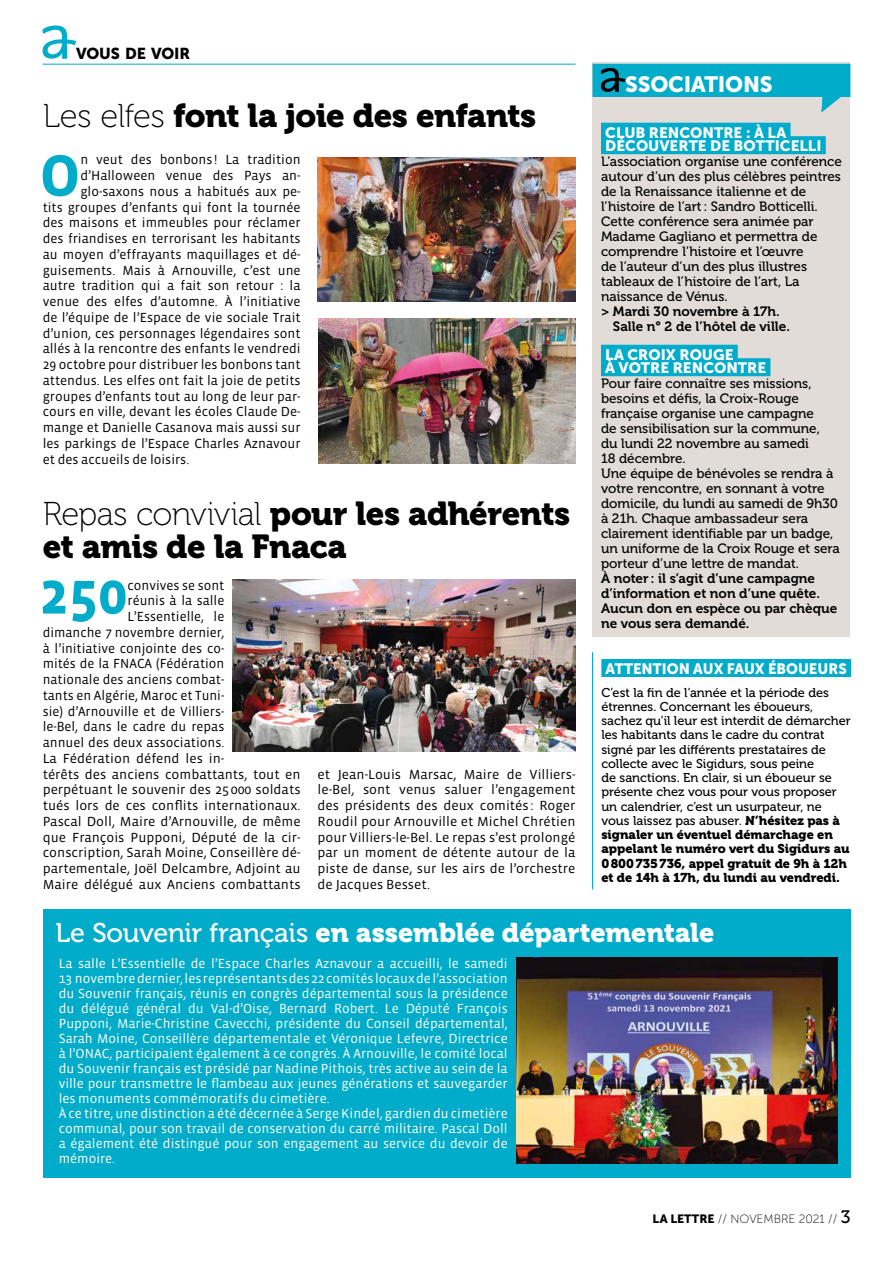
<style>
.page{position:relative;width:893px;height:1263px;background:#fff}
.page>*{position:absolute;margin:0;border:0;box-sizing:border-box;transform-origin:0 0}
.t1{font:700 59.85px "Vista Sans";color:#00acc9}
.t2{font:33px/33px "Museo 900";letter-spacing:-.015em;color:#000}
.t3{font:27px "Museo 900";letter-spacing:-.005em;color:#fff}
.t4{font:22.05px "Museo Sans 900";letter-spacing:-.01em;color:#fff}
.t5{font:15.75px "Museo Sans 900";letter-spacing:-.01em;color:#000}
.t6{font:15px/13.5px "Museo Sans 900";color:#fff}
.t7{font:13.5px/15.8px "Vista Sans";color:#000;text-align:justify}
.t8{font:13.5px/15px "Vista Sans";color:#fff}
.t9{font:13.5px/15px "Museo 500";color:#000}
.t10{font:13.5px/15px "Museo 700";color:#000}
.t11{font:12.75px/14.2px "Museo 500";color:#000}
.t12{font:12.75px/14.2px "Museo 900";color:#000}
.t13{font:12px "Museo Sans 100";color:#000}
.s1{font-family:"Museo 100"}
.s2{font-family:"Museo 900"}
.s3{font-family:"Museo 500"}
.s4{font-family:"Museo Sans 900"}
.s5{font-family:"Museo 500";font-size:18px}
</style>
<div class="page">
<div style="left:592px;top:63px;width:258px;height:574px;background:#e1dcd7"></div>
<div style="left:601px;top:123px;width:189px;height:18px;background:#00acc9"></div>
<div style="left:601px;top:136px;width:225px;height:18px;background:#00acc9"></div>
<div style="left:601px;top:345px;width:137px;height:18px;background:#00acc9"></div>
<div style="left:601px;top:358px;width:169px;height:18px;background:#00acc9"></div>
<hr style="left:43px;top:64px;width:532px;height:1px;background:#00acc9">
<svg style="left:42px;top:25px;width:35px;height:34px"></svg>
<svg style="left:592px;top:64px;width:258px;height:48px"></svg>
<div style="left:43px;top:909px;width:807px;height:269px;background:#00acc9"></div>
<img style="left:318px;top:157px;width:257px;height:145px">
<img style="left:233px;top:580px;width:342px;height:172px">
<img style="left:318px;top:319px;width:257px;height:144px">
<img style="left:516px;top:958px;width:322px;height:206px">
<div style="left:601px;top:659px;width:250px;height:18px;background:#00acc9"></div>
<hr style="left:592px;top:652px;width:1px;height:237px;background:#00acc9">
<p class="t5" style="left:76px;top:44px;width:116px">VOUS DE VOIR</p>
<h2 class="t2" style="left:43px;top:99px;width:495px"><span class="s1">Les elfes</span> font la joie des enfants</h2>
<h1 class="t1" style="left:40px;top:145px;width:42px">O</h1>
<p class="t7" style="left:80px;top:152px;width:222px">n veut des bonbons ! La tradition</p>
<p class="t7" style="left:80px;top:168px;width:222px">d’Halloween venue des Pays an-</p>
<p class="t7" style="left:80px;top:184px;width:222px">glo-saxons nous a habitués aux pe-</p>
<p class="t7" style="left:43px;top:199px;width:259px">tits groupes d’enfants qui font la tournée</p>
<p class="t7" style="left:43px;top:215px;width:259px">des maisons et immeubles pour réclamer</p>
<p class="t7" style="left:43px;top:231px;width:259px">des friandises en terrorisant les habitants</p>
<p class="t7" style="left:43px;top:247px;width:259px">au moyen d’effrayants maquillages et dé-</p>
<p class="t7" style="left:43px;top:262px;width:259px">guisements. Mais à Arnouville, c’est une</p>
<p class="t7" style="left:43px;top:278px;width:259px">autre tradition qui a fait son retour : la</p>
<p class="t7" style="left:43px;top:294px;width:259px">venue des elfes d’automne. À l’initiative</p>
<p class="t7" style="left:43px;top:310px;width:259px">de l’équipe de l’Espace de vie sociale Trait</p>
<p class="t7" style="left:43px;top:325px;width:259px">d’union, ces personnages légendaires sont</p>
<p class="t7" style="left:43px;top:341px;width:259px">allés à la rencontre des enfants le vendredi</p>
<p class="t7" style="left:43px;top:357px;width:259px">29 octobre pour distribuer les bonbons tant</p>
<p class="t7" style="left:43px;top:373px;width:259px">attendus. Les elfes ont fait la joie de petits</p>
<p class="t7" style="left:43px;top:388px;width:259px">groupes d’enfants tout au long de leur par-</p>
<p class="t7" style="left:43px;top:404px;width:259px">cours en ville, devant les écoles Claude De-</p>
<p class="t7" style="left:43px;top:420px;width:259px">mange et Danielle Casanova mais aussi sur</p>
<p class="t7" style="left:43px;top:436px;width:259px">les parkings de l’Espace Charles Aznavour</p>
<p class="t7" style="left:43px;top:451px;width:148px">et des accueils de loisirs.</p>
<h2 class="t2" style="left:43px;top:497px;width:529px"><span class="s1">Repas convivial</span> pour les adhérents et amis de la Fnaca</h2>
<h1 class="t1" style="left:39px;top:563px;width:90px">250</h1>
<p class="t7" style="left:128px;top:577px;width:98px">convives se sont</p>
<p class="t7" style="left:128px;top:593px;width:98px">réunis à la salle</p>
<p class="t7" style="left:128px;top:609px;width:98px">L’Essentielle, le</p>
<p class="t7" style="left:43px;top:625px;width:183px">dimanche 7 novembre dernier,</p>
<p class="t7" style="left:43px;top:640px;width:183px">à l’initiative conjointe des co-</p>
<p class="t7" style="left:43px;top:656px;width:183px">mités de la FNACA (Fédération</p>
<p class="t7" style="left:43px;top:672px;width:183px">nationale des anciens combat-</p>
<p class="t7" style="left:43px;top:688px;width:183px">tants en Algérie, Maroc et Tuni-</p>
<p class="t7" style="left:43px;top:703px;width:183px">sie) d’Arnouville et de Villiers-</p>
<p class="t7" style="left:43px;top:719px;width:183px">le-Bel, dans le cadre du repas</p>
<p class="t7" style="left:43px;top:735px;width:183px">annuel des deux associations.</p>
<p class="t7" style="left:43px;top:751px;width:183px">La Fédération défend les in-</p>
<p class="t7" style="left:43px;top:766px;width:259px">térêts des anciens combattants, tout en</p>
<p class="t7" style="left:43px;top:782px;width:259px">perpétuant le souvenir des 25000 soldats</p>
<p class="t7" style="left:43px;top:798px;width:259px">tués lors de ces conflits internationaux.</p>
<p class="t7" style="left:43px;top:814px;width:259px">Pascal Doll, Maire d’Arnouville, de même</p>
<p class="t7" style="left:43px;top:829px;width:259px">que François Pupponi, Député de la cir-</p>
<p class="t7" style="left:43px;top:845px;width:259px">conscription, Sarah Moine, Conseillère dé-</p>
<p class="t7" style="left:43px;top:861px;width:259px">partementale, Joël Delcambre, Adjoint au</p>
<p class="t7" style="left:43px;top:877px;width:259px">Maire délégué aux Anciens combattants</p>
<p class="t7" style="left:318px;top:766px;width:259px">et Jean-Louis Marsac, Maire de Villiers&shy;le-Bel, sont venus saluer l’engagement des présidents des deux comités : Roger Roudil pour Arnouville et Michel Chrétien pour Villiers-le-Bel. Le repas s’est prolongé par un moment de détente autour de la piste de danse, sur les airs de l’orchestre de Jacques Besset.</p>
<h3 class="t4" style="left:625px;top:72px;width:149px">SSOCIATIONS</h3>
<p class="t6" style="left:605px;top:126px;width:218px">CLUB RENCONTRE : À LA<br>DÉCOUVERTE DE BOTTICELLI</p>
<p class="t9" style="left:601px;top:154px;width:242px">L’association organise une conférence autour d’un des plus célèbres peintres de la Renaissance italienne et de l’histoire de l’art: Sandro Botticelli.<br>Cette conférence sera animée par Madame Gagliano et permettra de comprendre l’histoire et l’œuvre<br>de l’auteur d’un des plus illustres tableaux de l’histoire de l’art, La naissance de Vénus.</p>
<p class="t10" style="left:613px;top:304px;width:179px;text-indent:-12px">&gt; Mardi 30 novembre à 17h.<br>Salle n° 2 de l’hôtel de ville.</p>
<p class="t6" style="left:605px;top:348px;width:162px">LA CROIX ROUGE<br>À VOTRE RENCONTRE</p>
<p class="t9" style="left:601px;top:376px;width:240px">Pour faire connaître ses missions, besoins et défis, la Croix-Rouge française organise une campagne<br>de sensibilisation sur la commune, du lundi 22 novembre au samedi<br>18 décembre.<br>Une équipe de bénévoles se rendra à votre rencontre, en sonnant à votre domicile, du lundi au samedi de 9h30 à 21h. Chaque ambassadeur sera clairement identifiable par un badge, un uniforme de la Croix Rouge et sera porteur d’une lettre de mandat.</p>
<p class="t10" style="left:601px;top:571px;width:238px">À noter : il s’agit d’une campagne d’information et non d’une quête.<br>Aucun don en espèce ou par chèque ne vous sera demandé.</p>
<p class="t6" style="left:606px;top:662px;width:243px">ATTENTION AUX FAUX ÉBOUEURS</p>
<p class="t11" style="left:601px;top:685px;width:251px">C’est la fin de l’année et la période des étrennes. Concernant les éboueurs, sachez qu’il leur est interdit de démarcher les habitants dans le cadre du contrat signé par les différents prestataires de collecte avec le Sigidurs, sous peine<br>de sanctions. En clair, si un éboueur se présente chez vous pour vous proposer un calendrier, c’est un usurpateur, ne vous laissez pas abuser. <span class="s2">N’hésitez pas à</span></p>
<p class="t12" style="left:601px;top:828px;width:250px">signaler un éventuel démarchage en appelant le numéro vert du Sigidurs au 0800735736, appel gratuit de 9h à 12h et de 14h à 17h, du lundi au vendredi.</p>
<h3 class="t3" style="left:55px;top:917px;width:660px"><span class="s3">Le Souvenir français</span> en assemblée départementale</h3>
<p class="t8" style="left:59px;top:956px;width:451px">La salle L’Essentielle de l’Espace Charles Aznavour a accueilli, le samedi 13 novembre dernier, les représentants des 22 comités locaux de l’association du Souvenir français, réunis en congrès départemental sous la présidence du délégué général du Val-d’Oise, Bernard Robert. Le Député François Pupponi, Marie-Christine Cavecchi, présidente du Conseil départemental, Sarah Moine, Conseillère départementale et Véronique Lefevre, Directrice à l’ONAC, participaient également à ce congrès. À Arnouville, le comité local du Souvenir français est présidé par Nadine Pithois, très active au sein de la ville pour transmettre le flambeau aux jeunes générations et sauvegarder les monuments commémoratifs du cimetière.<br>À ce titre, une distinction a été décernée à Serge Kindel, gardien du cimetière communal, pour son travail de conservation du carré militaire. Pascal Doll a également été distingué pour son engagement au service du devoir de mémoire.</p>
<p class="t13" style="left:653px;top:1212px;width:199px"><span class="s4">LA LETTRE</span> // NOVEMBRE 2021 // <span class="s5">3</span></p>
</div>
